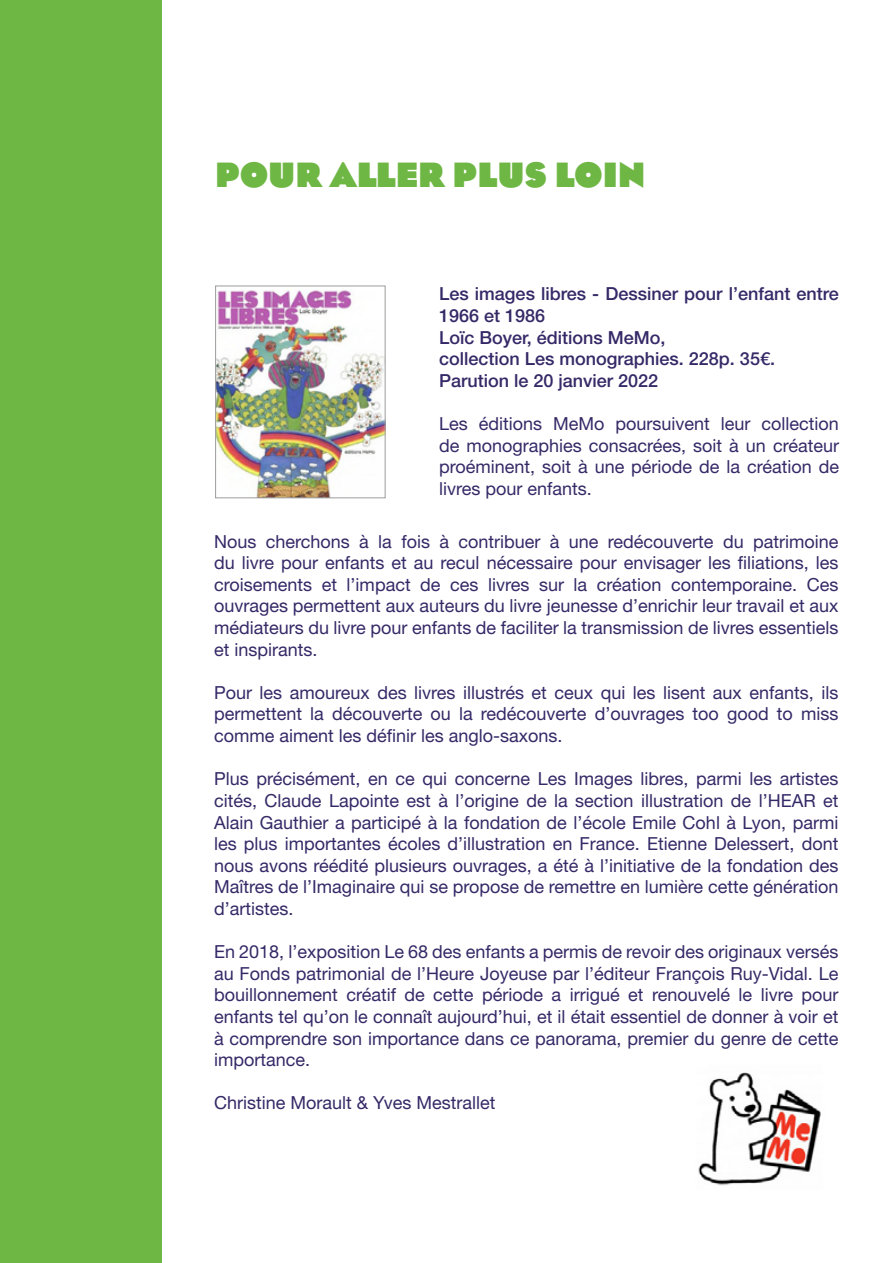
<style>
.page{position:relative;width:893px;height:1263px;background:#fff}
.page>*{position:absolute;margin:0;border:0;box-sizing:border-box;transform-origin:0 0}
.t1{font:900 36px "Eagle";color:#6fb744}
.t2{font:18px/21.6px "Helvetica Neue LT 55 Rm";color:#352967;text-align:justify}
.t3{font:18px/21.6px "Helvetica Neue LT 65 Md";color:#352967}
</style>
<div class="page">
<img style="left:217px;top:290px;width:166px;height:206px">
<div style="left:215px;top:286px;width:170px;height:212px;border:1px solid #9d9d9c"></div>
<div style="left:0;top:0;width:162px;height:1263px;background:#6fb744"></div>
<img style="left:698px;top:1072px;width:123px;height:114px">
<h1 class="t1" style="left:215px;top:154px;width:432px">POUR ALLER PLUS LOIN</h1>
<p class="t3" style="left:439px;top:283px;width:401px">Les images libres - Dessiner pour l’enfant entre<br>1966 et 1986<br>Loïc Boyer, éditions MeMo,<br>collection Les monographies. 228p. 35€.<br>Parution le 20 janvier 2022</p>
<p class="t2" style="left:439px;top:412px;width:401px">Les éditions MeMo poursuivent leur collection de monographies consacrées, soit à un créateur proéminent, soit à une période de la création de livres pour enfants.</p>
<p class="t2" style="left:214px;top:530px;width:626px">Nous cherchons à la fois à contribuer à une redécouverte du patrimoine du livre pour enfants et au recul nécessaire pour envisager les filiations, les croisements et l’impact de ces livres sur la création contemporaine. Ces ouvrages permettent aux auteurs du livre jeunesse d’enrichir leur travail et aux médiateurs du livre pour enfants de faciliter la transmission de livres essentiels et inspirants.</p>
<p class="t2" style="left:214px;top:681px;width:626px">Pour les amoureux des livres illustrés et ceux qui les lisent aux enfants, ils permettent la découverte ou la redécouverte d’ouvrages too good to miss comme aiment les définir les anglo-saxons.</p>
<p class="t2" style="left:214px;top:768px;width:626px">Plus précisément, en ce qui concerne Les Images libres, parmi les artistes cités, Claude Lapointe est à l’origine de la section illustration de l’HEAR et Alain Gauthier a participé à la fondation de l’école Emile Cohl à Lyon, parmi les plus importantes écoles d’illustration en France. Etienne Delessert, dont nous avons réédité plusieurs ouvrages, a été à l’initiative de la fondation des Maîtres de l’Imaginaire qui se propose de remettre en lumière cette génération d’artistes.</p>
<p class="t2" style="left:214px;top:940px;width:626px">En 2018, l’exposition Le 68 des enfants a permis de revoir des originaux versés au Fonds patrimonial de l’Heure Joyeuse par l’éditeur François Ruy-Vidal. Le bouillonnement créatif de cette période a irrigué et renouvelé le livre pour enfants tel qu’on le connaît aujourd’hui, et il était essentiel de donner à voir et à comprendre son importance dans ce panorama, premier du genre de cette importance.</p>
<p class="t2" style="left:214px;top:1092px;width:283px">Christine Morault &amp; Yves Mestrallet</p>
</div>
